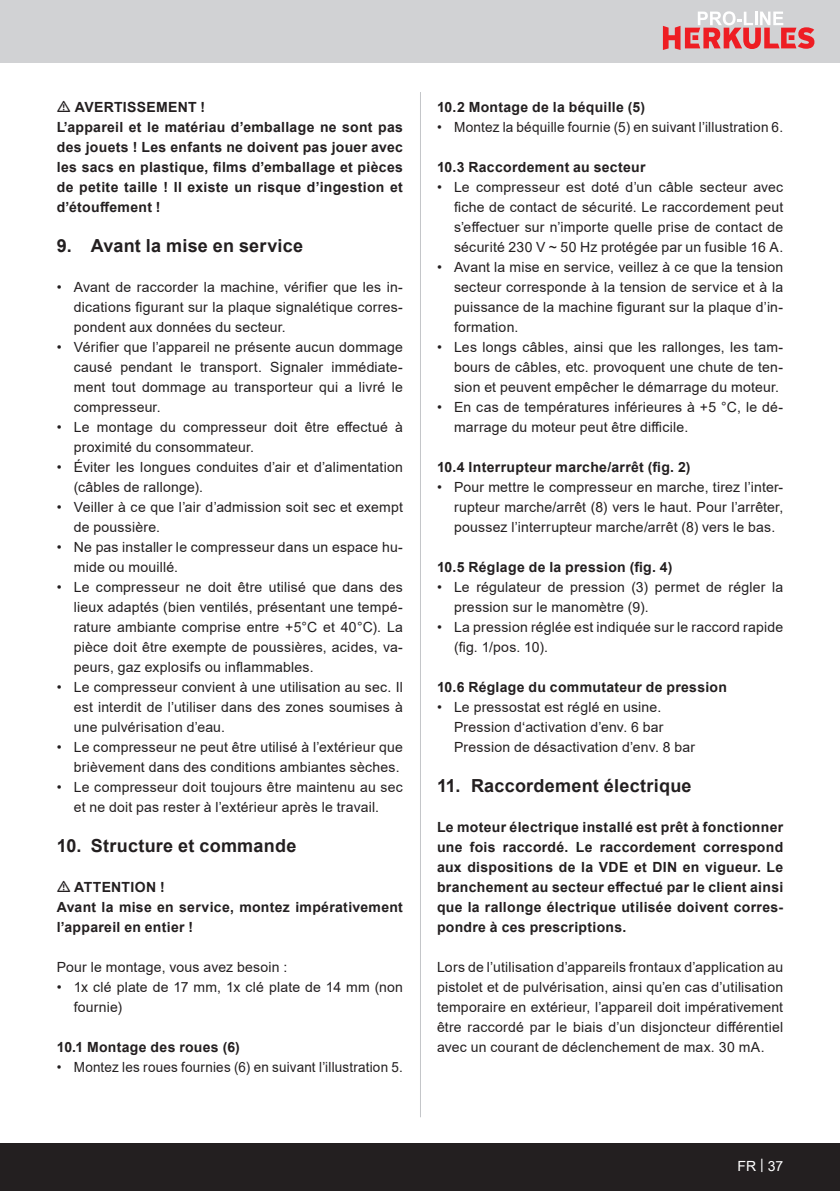
<style>
.page{position:relative;width:840px;height:1191px;background:#fff}
.page>*{position:absolute;margin:0;border:0;box-sizing:border-box;transform-origin:0 0}
.t1{font:700 18px "Arial";letter-spacing:.015em;color:#231f20}
.Basiseinstellung{font:14px/20px "Arial";letter-spacing:.015em;color:#231f20;text-align:justify}
.Basiseinstellung-2{font:700 14px/20px "Arial";letter-spacing:.02em;color:#231f20;text-align:justify}
.Subheadline{font:700 14px "Arial";letter-spacing:.02em;color:#231f20}
.Basiseinstellung-3{font:14px "Arial";letter-spacing:.015em;color:#231f20;scale:.96 1}
.Grundtext_TT{font:700 14px "Arial";letter-spacing:.02em;color:#231f20}
.t2{font:14px "Arial";color:#fff}
</style>
<div class="page">
<div style="left:0;top:0;width:839px;height:63px;background:#d1d2d4"></div>
<div style="left:0;top:1143px;width:839px;height:48px;background:#231f20"></div>
<svg style="left:662px;top:11px;width:152px;height:39px"></svg>
<hr style="left:420px;top:92px;width:1px;height:1025px;background:#c4c6c9">
<p class="Grundtext_TT" style="left:75px;top:97px;width:132px">AVERTISSEMENT !</p>
<p class="Basiseinstellung-2" style="left:57px;top:117px;width:347px">L’appareil et le matériau d’emballage ne sont pas des jouets ! Les enfants ne doivent pas jouer avec les sacs en plastique, films d’emballage et pièces de petite taille ! Il existe un risque d’ingestion et d’étouffement !</p>
<p class="t1" style="left:57px;top:233px;width:248px">9. Avant la mise en service</p>
<p class="Basiseinstellung" style="left:74px;top:277px;width:330px;text-indent:-17px">• Avant de raccorder la machine, vérifier que les in&shy;dications figurant sur la plaque signalétique corres&shy;pondent aux données du secteur.</p>
<p class="Basiseinstellung" style="left:74px;top:337px;width:330px;text-indent:-17px">• Vérifier que l’appareil ne présente aucun dommage causé pendant le transport. Signaler immédiate&shy;ment tout dommage au transporteur qui a livré le compresseur.</p>
<p class="Basiseinstellung" style="left:74px;top:417px;width:330px;text-indent:-17px">• Le montage du compresseur doit être effectué à proximité du consommateur.</p>
<p class="Basiseinstellung" style="left:74px;top:457px;width:330px;text-indent:-17px">• Éviter les longues conduites d’air et d’alimentation (câbles de rallonge).</p>
<p class="Basiseinstellung" style="left:74px;top:497px;width:330px;text-indent:-17px">• Veiller à ce que l’air d’admission soit sec et exempt de poussière.</p>
<p class="Basiseinstellung" style="left:74px;top:537px;width:330px;text-indent:-17px">• Ne pas installer le compresseur dans un espace hu&shy;mide ou mouillé.</p>
<p class="Basiseinstellung" style="left:74px;top:577px;width:330px;text-indent:-17px">• Le compresseur ne doit être utilisé que dans des lieux adaptés (bien ventilés, présentant une tempé&shy;rature ambiante comprise entre +5°C et 40°C). La pièce doit être exempte de poussières, acides, va&shy;peurs, gaz explosifs ou inflammables.</p>
<p class="Basiseinstellung" style="left:74px;top:677px;width:330px;text-indent:-17px">• Le compresseur convient à une utilisation au sec. Il est interdit de l’utiliser dans des zones soumises à une pulvérisation d’eau.</p>
<p class="Basiseinstellung" style="left:57px;top:737px;width:347px;text-align:right">• Le compresseur ne peut être utilisé à l’extérieur que brièvement dans des conditions ambiantes sèches.</p>
<p class="Basiseinstellung" style="left:57px;top:777px;width:347px;text-align:center">• Le compresseur doit toujours être maintenu au sec et ne doit pas rester à l’extérieur après le travail.</p>
<p class="t1" style="left:57px;top:833px;width:241px">10. Structure et commande</p>
<p class="Basiseinstellung-2" style="left:74px;top:877px;width:92px">ATTENTION !</p>
<p class="Basiseinstellung-2" style="left:57px;top:897px;width:347px">Avant la mise en service, montez impérativement l’appareil en entier !</p>
<p class="Basiseinstellung" style="left:57px;top:957px;width:232px">Pour le montage, vous avez besoin :</p>
<p class="Basiseinstellung" style="left:74px;top:977px;width:330px;text-indent:-17px">• 1x clé plate de 17 mm, 1x clé plate de 14 mm (non fournie)</p>
<p class="Subheadline" style="left:57px;top:1037px;width:184px">10.1 Montage des roues (6)</p>
<p class="Basiseinstellung-3" style="left:57px;top:1057px;width:362px">• Montez les roues fournies (6) en suivant l’illustration 5.</p>
<p class="Subheadline" style="left:437px;top:97px;width:209px">10.2 Montage de la béquille (5)</p>
<p class="Basiseinstellung" style="left:437px;top:117px;width:347px">• Montez la béquille fournie (5) en suivant l’illustration 6.</p>
<p class="Subheadline" style="left:437px;top:157px;width:210px">10.3 Raccordement au secteur</p>
<p class="Basiseinstellung" style="left:454px;top:177px;width:330px;text-indent:-17px">• Le compresseur est doté d’un câble secteur avec fiche de contact de sécurité. Le raccordement peut s’effectuer sur n’importe quelle prise de contact de sécurité 230 V ~ 50 Hz protégée par un fusible 16 A.</p>
<p class="Basiseinstellung" style="left:454px;top:257px;width:330px;text-indent:-17px">• Avant la mise en service, veillez à ce que la tension secteur corresponde à la tension de service et à la puissance de la machine figurant sur la plaque d’in&shy;formation.</p>
<p class="Basiseinstellung" style="left:454px;top:337px;width:330px;text-indent:-17px">• Les longs câbles, ainsi que les rallonges, les tam&shy;bours de câbles, etc. provoquent une chute de ten&shy;sion et peuvent empêcher le démarrage du moteur.</p>
<p class="Basiseinstellung" style="left:454px;top:397px;width:330px;text-indent:-17px">• En cas de températures inférieures à +5 °C, le dé&shy;marrage du moteur peut être difficile.</p>
<p class="Subheadline" style="left:437px;top:457px;width:255px">10.4 Interrupteur marche/arrêt (fig. 2)</p>
<p class="Basiseinstellung" style="left:454px;top:477px;width:330px;text-indent:-17px">• Pour mettre le compresseur en marche, tirez l’inter&shy;rupteur marche/arrêt (8) vers le haut. Pour l’arrêter, poussez l’interrupteur marche/arrêt (8) vers le bas.</p>
<p class="Subheadline" style="left:437px;top:557px;width:237px">10.5 Réglage de la pression (fig. 4)</p>
<p class="Basiseinstellung" style="left:454px;top:577px;width:330px;text-indent:-17px">• Le régulateur de pression (3) permet de régler la pression sur le manomètre (9).</p>
<p class="Basiseinstellung" style="left:454px;top:617px;width:330px;text-indent:-17px">• La pression réglée est indiquée sur le raccord rapide (fig. 1/pos. 10).</p>
<p class="Subheadline" style="left:437px;top:677px;width:291px">10.6 Réglage du commutateur de pression</p>
<p class="Basiseinstellung" style="left:437px;top:697px;width:226px">• Le pressostat est réglé en usine.</p>
<p class="Basiseinstellung" style="left:454px;top:717px;width:211px">Pression d‘activation d’env. 6 bar</p>
<p class="Basiseinstellung" style="left:454px;top:737px;width:242px">Pression de désactivation d’env. 8 bar</p>
<p class="t1" style="left:437px;top:773px;width:256px">11. Raccordement électrique</p>
<p class="Basiseinstellung-2" style="left:437px;top:817px;width:347px">Le moteur électrique installé est prêt à fonctionner une fois raccordé. Le raccordement correspond aux dispositions de la VDE et DIN en vigueur. Le branchement au secteur effectué par le client ainsi que la rallonge électrique utilisée doivent corres&shy;pondre à ces prescriptions.</p>
<p class="Basiseinstellung" style="left:437px;top:957px;width:347px">Lors de l’utilisation d’appareils frontaux d’application au pistolet et de pulvérisation, ainsi qu’en cas d’utilisation temporaire en extérieur, l’appareil doit impérativement être raccordé par le biais d’un disjoncteur différentiel avec un courant de déclenchement de max. 30 mA.</p>
<p class="t2" style="left:737px;top:1156px;width:47px">FR | 37</p>
</div>
